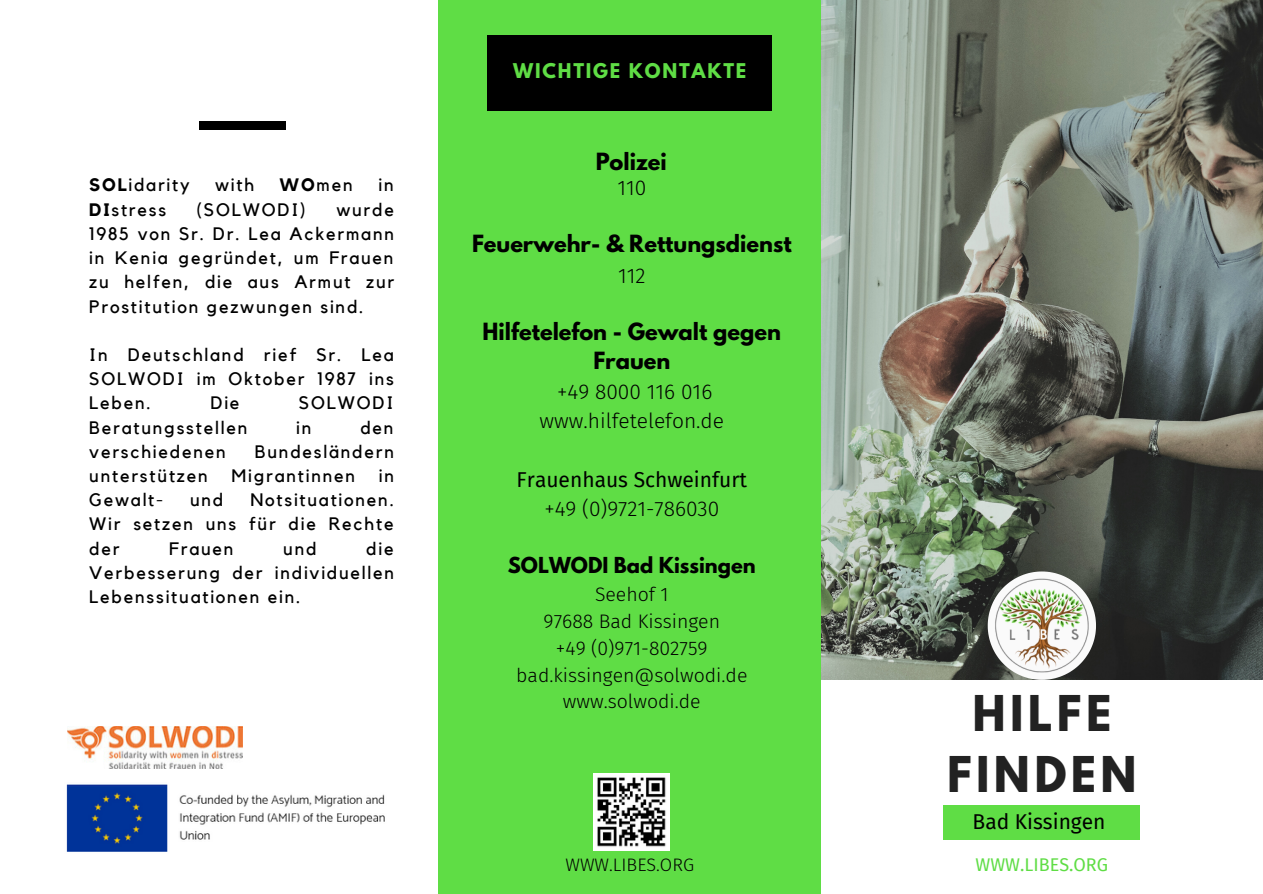
<style>
.page{position:relative;width:1263px;height:894px;background:#fff}
.page>*{position:absolute;margin:0;border:0;box-sizing:border-box;transform-origin:0 0}
.t1{font:700 43.65px/60.4px "League Spartan";letter-spacing:.1em;color:#222;text-align:center}
.t2{font:700 21px/29.1px "League Spartan";color:#000;text-align:center}
.t3{font:300 21px/29.1px "Fira Sans";color:#000;text-align:center}
.t4{font:21px "Fira Sans";color:#000}
.t5{font:300 19.5px/26.8px "Fira Sans";color:#000;text-align:center}
.t6{font:700 19.5px "League Spartan";color:#000}
.t7{font:18px/24.2px "Kollektif";letter-spacing:.1em;color:#000;text-align:justify}
.t8{font:700 18px "League Spartan";letter-spacing:.1em;color:#5fdd45}
.t9{font:18px "Fira Sans";color:#5fdd45}
.t10{font:300 18px "Fira Sans";color:#000}
.s1{font-weight:700}
</style>
<div class="page">
<img style="left:821px;top:0;width:441px;height:679px">
<div style="left:943px;top:805px;width:197px;height:34px;background:#5fdd45"></div>
<div style="left:438px;top:0;width:383px;height:893px;background:#5fdd45"></div>
<svg style="left:988px;top:571px;width:108px;height:108px"></svg>
<div style="left:487px;top:36px;width:285px;height:74px;background:#000"></div>
<div style="left:199px;top:121px;width:87px;height:9px;background:#000"></div>
<img style="left:66px;top:768px;width:319px;height:84px">
<img style="left:993px;top:576px;width:98px;height:98px">
<img style="left:67px;top:726px;width:176px;height:42px">
<img style="left:593px;top:773px;width:77px;height:76px">
<p class="t7" style="left:89px;top:174px;width:102px"><span class="s1">SOL</span>idarity</p>
<p class="t7" style="left:215px;top:174px;width:41px">with</p>
<p class="t7" style="left:279px;top:174px;width:75px"><span class="s1">WO</span>men</p>
<p class="t7" style="left:378px;top:174px;width:17px">in</p>
<p class="t7" style="left:89px;top:198px;width:78px"><span class="s1">DI</span>stress</p>
<p class="t7" style="left:197px;top:198px;width:110px">(SOLWODI)</p>
<p class="t7" style="left:89px;top:198px;width:306px;text-indent:247px">wurde 1985 von Sr. Dr. Lea Ackermann in Kenia gegründet, um Frauen zu helfen, die aus Armut zur Prostitution gezwungen sind.</p>
<p class="t7" style="left:89px;top:343px;width:306px">In Deutschland rief Sr. Lea SOLWODI im Oktober 1987 ins Leben.</p>
<p class="t7" style="left:210px;top:391px;width:31px">Die</p>
<p class="t7" style="left:299px;top:391px;width:96px">SOLWODI</p>
<p class="t7" style="left:89px;top:416px;width:159px">Beratungsstellen</p>
<p class="t7" style="left:296px;top:416px;width:17px">in</p>
<p class="t7" style="left:360px;top:416px;width:35px">den</p>
<p class="t7" style="left:89px;top:440px;width:138px">verschiedenen</p>
<p class="t7" style="left:255px;top:440px;width:141px">Bundesländern</p>
<p class="t7" style="left:89px;top:464px;width:120px">unterstützen</p>
<p class="t7" style="left:231px;top:464px;width:125px">Migrantinnen</p>
<p class="t7" style="left:379px;top:464px;width:17px">in</p>
<p class="t7" style="left:89px;top:488px;width:75px">Gewalt-</p>
<p class="t7" style="left:190px;top:488px;width:35px">und</p>
<p class="t7" style="left:89px;top:488px;width:306px;text-indent:161px">Notsituationen.<br>Wir setzen uns für die Rechte der</p>
<p class="t7" style="left:89px;top:536px;width:306px;text-indent:277px">die Verbesserung der individuellen Lebenssituationen ein.</p>
<p class="t7" style="left:169px;top:536px;width:66px">Frauen</p>
<p class="t7" style="left:283px;top:536px;width:35px">und</p>
<p class="t8" style="left:513px;top:62px;width:235px">WICHTIGE KONTAKTE</p>
<p class="t2" style="left:596px;top:149px;width:73px">Polizei</p>
<p class="t3" style="left:617px;top:173px;width:30px">110</p>
<p class="t2" style="left:472px;top:232px;width:321px">Feuerwehr- &amp; Rettungsdienst</p>
<p class="t3" style="left:618px;top:261px;width:29px">112</p>
<p class="t2" style="left:483px;top:319px;width:300px">Hilfetelefon - Gewalt gegen<br>Frauen</p>
<p class="t3" style="left:539px;top:377px;width:186px">+49 8000 116 016 www.hilfetelefon.de</p>
<p class="t4" style="left:517px;top:467px;width:232px">Frauenhaus Schweinfurt</p>
<p class="t3" style="left:544px;top:494px;width:176px">+49 (0)9721-786030</p>
<p class="t6" style="left:508px;top:555px;width:249px">SOLWODI Bad Kissingen</p>
<p class="t5" style="left:516px;top:581px;width:233px">Seehof 1<br>97688 Bad Kissingen<br>+49 (0)971-802759 bad.kissingen@solwodi.de www.solwodi.de</p>
<p class="t10" style="left:565px;top:854px;width:130px">WWW.LIBES.ORG</p>
<h1 class="t1" style="left:947px;top:688px;width:191px">HILFE<br>FINDEN</h1>
<p class="t4" style="left:973px;top:809px;width:135px">Bad Kissingen</p>
<p class="t9" style="left:975px;top:854px;width:134px">WWW.LIBES.ORG</p>
</div>
